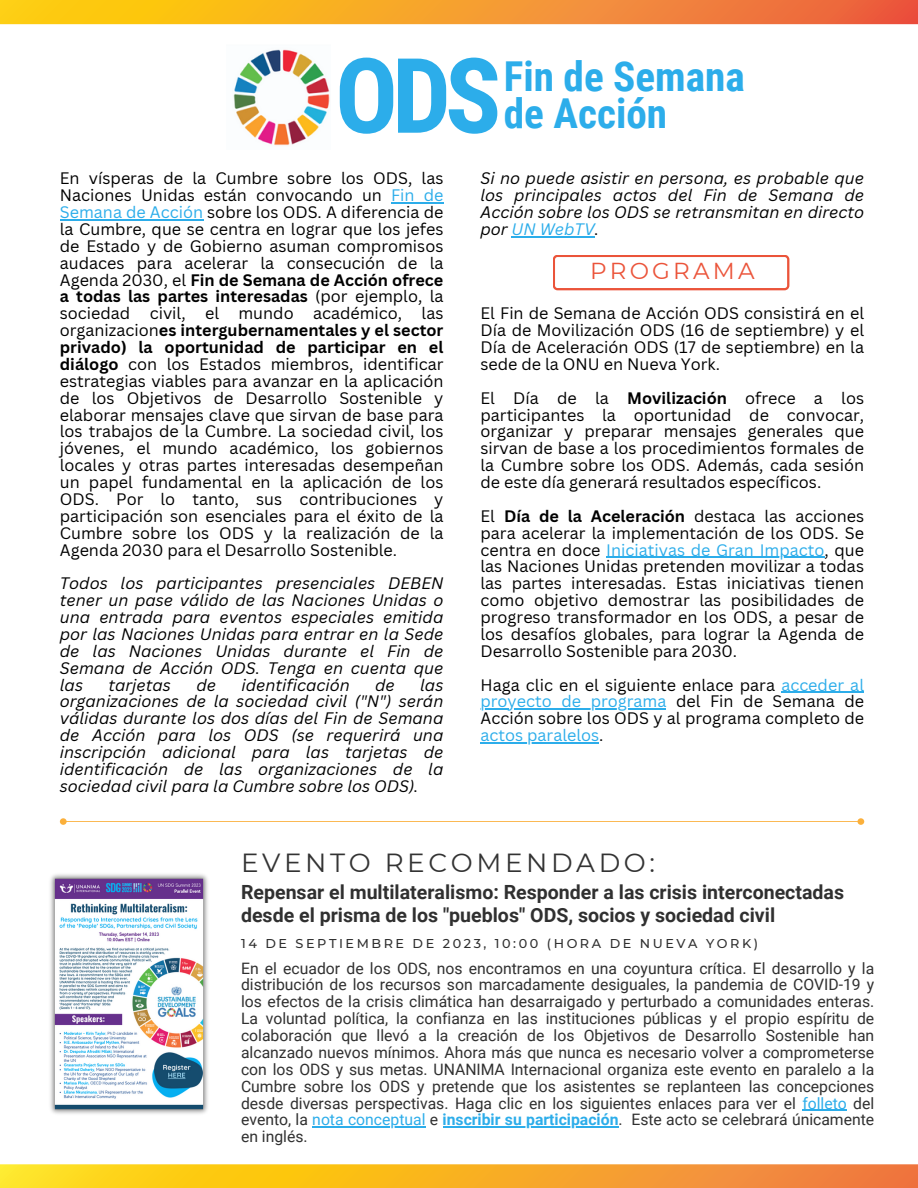
<style>
.page{position:relative;width:918px;height:1188px;background:#fff}
.page>*{position:absolute;margin:0;border:0;box-sizing:border-box;transform-origin:0 0}
.t1{font:700 104.25px "Roboto Condensed";color:#2cadea}
.t2{font:700 41.25px "Roboto Condensed";color:#2cadea}
.t3{font:26.25px "Montserrat";letter-spacing:.14em;color:#333}
.t4{font:23.1px "Montserrat";letter-spacing:.14em;color:#eb543a}
.t5{font:700 19.5px/23.7px "Roboto";color:#303030}
.t6{font:16.2px/16.8px "Canva Sans";color:#000;text-align:justify}
.t7{font:italic 16.2px/16.8px "Canva Sans";color:#000;text-align:justify}
.t8{font:15.75px/16.8px "Roboto";color:#303030;text-align:justify}
.t9{font:500 12.75px "Montserrat";letter-spacing:.2em;color:#303030}
.s1{color:#2cadea}
.s2{font-weight:700}
.s3{font-weight:700;color:#2cadea}
</style>
<div class="page">
<svg style="left:0;top:0;width:918px;height:24px;background:#f59c2a"></svg>
<svg style="left:0;top:1164px;width:918px;height:24px;background:#f8b029"></svg>
<img style="left:50px;top:874px;width:158px;height:240px">
<img style="left:233px;top:49px;width:97px;height:97px">
<svg style="left:60px;top:818px;width:804px;height:7px"></svg>
<hr style="left:512px;top:236px;width:83px;height:1px;background:#2cadea">
<hr style="left:606px;top:557px;width:218px;height:1px;background:#2cadea">
<hr style="left:781px;top:692px;width:83px;height:1px;background:#2cadea">
<hr style="left:481px;top:709px;width:185px;height:1px;background:#2cadea">
<hr style="left:481px;top:742px;width:118px;height:1px;background:#2cadea">
<svg style="left:553px;top:255px;width:236px;height:35px"></svg>
<hr style="left:802px;top:1110px;width:45px;height:1px;background:#2cadea">
<hr style="left:312px;top:1127px;width:114px;height:1px;background:#2cadea">
<hr style="left:443px;top:1127px;width:176px;height:1px;background:#2cadea">
<hr style="left:391px;top:202px;width:52px;height:1px;background:#2cadea">
<hr style="left:60px;top:219px;width:143px;height:1px;background:#2cadea">
<p class="t1" style="left:335px;top:36px;width:168px">ODS</p>
<p class="t2" style="left:504px;top:53px;width:243px">Fin de Semana</p>
<p class="t2" style="left:504px;top:90px;width:165px">de Acción</p>
<p class="t6" style="left:60px;top:170px;width:385px">En vísperas de la Cumbre sobre los ODS, las Naciones Unidas están convocando un <span class="s1">Fin de Semana de Acción</span> sobre los ODS. A diferencia de la Cumbre, que se centra en lograr que los jefes de Estado y de Gobierno asuman compromisos audaces para acelerar la consecución de la Agenda 2030, el <span class="s2">Fin de Semana de Acción ofrece a todas las partes interesadas</span> (por ejemplo, la sociedad civil, el mundo académico, las organizacion<span class="s2">es intergubernamentales y el sector privado) la oportunidad de participar en el diálogo</span> con los Estados miembros, identificar estrategias viables para avanzar en la aplicación de los Objetivos de Desarrollo Sostenible y elaborar mensajes clave que sirvan de base para los trabajos de la Cumbre. La sociedad civil, los jóvenes, el mundo académico, los gobiernos locales y otras partes interesadas desempeñan un papel fundamental en la aplicación de los ODS. Por lo tanto, sus contribuciones y participación son esenciales para el éxito de la Cumbre sobre los ODS y la realización de la Agenda 2030 para el Desarrollo Sostenible.</p>
<p class="t7" style="left:60px;top:575px;width:385px">Todos los participantes presenciales DEBEN tener un pase válido de las Naciones Unidas o una entrada para eventos especiales emitida por las Naciones Unidas para entrar en la Sede de las Naciones Unidas durante el Fin de Semana de Acción ODS. Tenga en cuenta que las</p>
<p class="t7" style="left:108px;top:676px;width:64px">tarjetas</p>
<p class="t7" style="left:196px;top:676px;width:21px">de</p>
<p class="t7" style="left:241px;top:676px;width:110px">identificación</p>
<p class="t7" style="left:375px;top:676px;width:21px">de</p>
<p class="t7" style="left:60px;top:676px;width:385px;text-indent:360px">las organizaciones de la sociedad civil ("N") serán válidas durante los dos días del Fin de Semana de Acción para los ODS (se requerirá una inscripción adicional para las tarjetas de identificación de las organizaciones de la sociedad civil para la Cumbre sobre los ODS).</p>
<p class="t7" style="left:481px;top:170px;width:385px">Si no puede asistir en persona, es probable que los principales actos del Fin de Semana de Acción sobre los ODS se retransmitan en directo por <span class="s1">UN WebTV</span>.</p>
<p class="t4" style="left:590px;top:257px;width:166px">PROGRAMA</p>
<p class="t6" style="left:481px;top:305px;width:385px">El Fin de Semana de Acción ODS consistirá en el Día de Movilización ODS (16 de septiembre) y el Día de Aceleración ODS (17 de septiembre) en la sede de la ONU en Nueva York.</p>
<p class="t6" style="left:481px;top:389px;width:385px">El Día de la <span class="s2">Movilización</span> ofrece a los participantes la oportunidad de convocar, organizar y preparar mensajes generales que sirvan de base a los procedimientos formales de la Cumbre sobre los ODS. Además, cada sesión de este día generará resultados específicos.</p>
<p class="t6" style="left:481px;top:507px;width:385px">El <span class="s2">Día de la Aceleración</span> destaca las acciones para acelerar la implementación de los ODS. Se centra en doce <span class="s1">Iniciativas de Gran Impacto</span>, que las Naciones Unidas pretenden movilizar a todas las partes interesadas. Estas iniciativas tienen como objetivo demostrar las posibilidades de progreso transformador en los ODS, a pesar de los desafíos globales, para lograr la Agenda de Desarrollo Sostenible para 2030.</p>
<p class="t6" style="left:481px;top:676px;width:385px">Haga clic en el siguiente enlace para <span class="s1">acceder al proyecto de programa</span> del Fin de Semana de Acción sobre los ODS y al programa completo de <span class="s1">actos paralelos</span>.</p>
<p class="t3" style="left:241px;top:847px;width:416px">EVENTO RECOMENDADO:</p>
<p class="t5" style="left:241px;top:880px;width:605px">Repensar el multilateralismo: Responder a las crisis interconectadas desde el prisma de los "pueblos" ODS, socios y sociedad civil</p>
<p class="t8" style="left:241px;top:960px;width:635px">En el ecuador de los ODS, nos encontramos en una coyuntura crítica. El desarrollo y la distribución de los recursos son marcadamente desiguales, la pandemia de COVID-19 y los efectos de la crisis climática han desarraigado y perturbado a comunidades enteras.<br>La voluntad política, la confianza en las instituciones públicas y el propio espíritu de colaboración que llevó a la creación de los Objetivos de Desarrollo Sostenible han alcanzado nuevos mínimos. Ahora más que nunca es necesario volver a comprometerse con los ODS y sus metas. UNANIMA Internacional organiza este evento en paralelo a la Cumbre sobre los ODS y pretende que los asistentes se replanteen las concepciones desde diversas perspectivas. Haga clic en los siguientes enlaces para ver el <span class="s1">folleto</span> del evento, la <span class="s1">nota conceptual</span> e <span class="s3">inscribir su participación</span>. Este acto se celebrará únicamente en inglés.</p>
<p class="t9" style="left:241px;top:936px;width:519px">14 DE SEPTIEMBRE DE 2023, 10:00 (HORA DE NUEVA YORK)</p>
</div>
